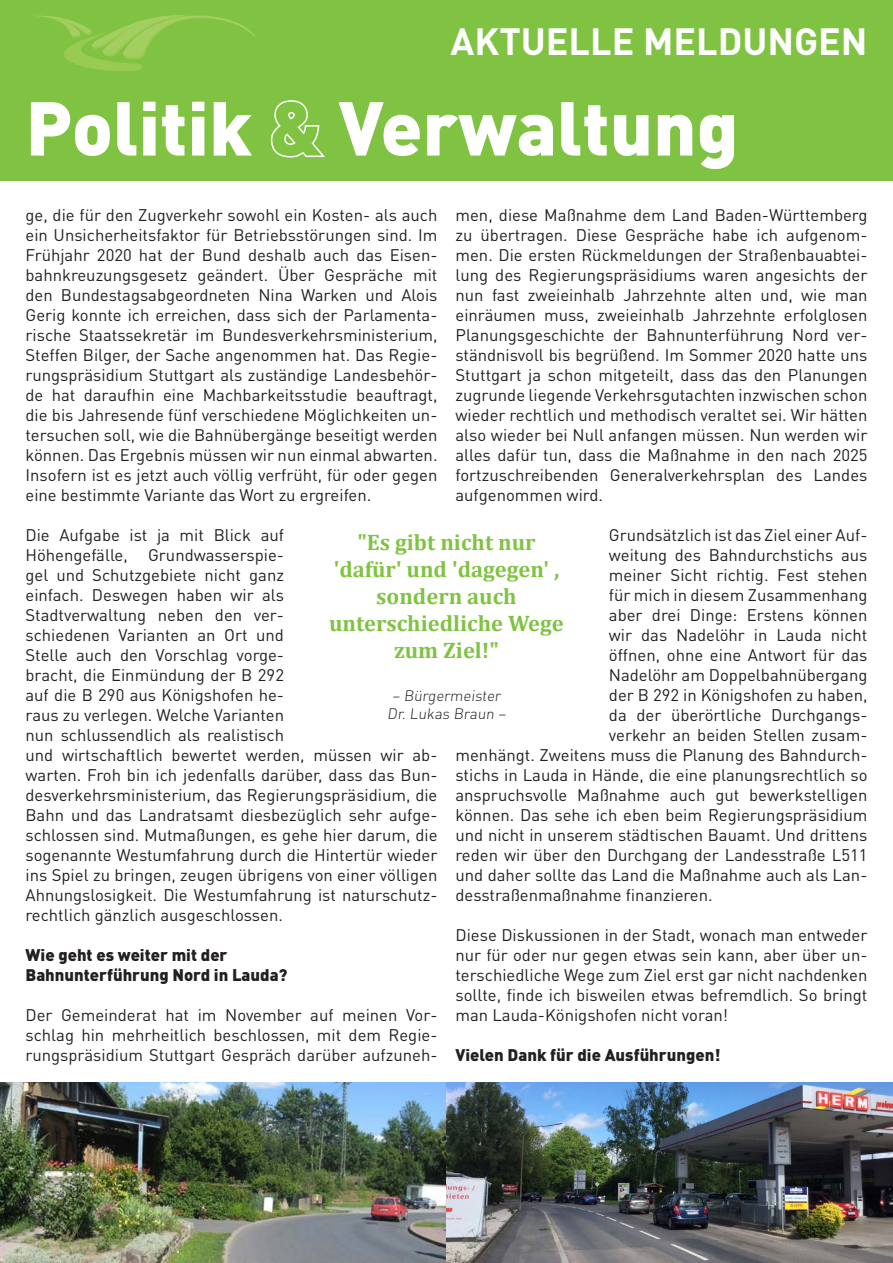
<style>
.page{position:relative;width:893px;height:1263px;background:#fff}
.page>*{position:absolute;margin:0;border:0;box-sizing:border-box;transform-origin:0 0}
.t1{font:900 75px "DIN Pro";color:#fff}
.t2{font:700 37.5px "DIN Pro";color:#fff}
.t3{font:700 22.5px/27px "Cambria";color:#80c342;text-align:center}
.t4{font:16.65px/20px "DIN Pro";color:#231f20;text-align:justify}
.t5{font:900 16.65px/20px "DIN Pro";color:#231f20}
.t6{font:300 15px/18px "DIN Pro";color:#231f20;text-align:center}
.s1{color:#80c342}
</style>
<div class="page">
<div style="left:0;top:0;width:893px;height:180px;background:#80c342"></div>
<svg style="left:270px;top:100px;width:55px;height:58px"></svg>
<svg style="left:38px;top:15px;width:217px;height:56px"></svg>
<img style="left:0;top:1083px;width:893px;height:180px">
<h2 class="t2" style="left:451px;top:15px;width:418px">AKTUELLE MELDUNGEN</h2>
<h1 class="t1" style="left:26px;top:77px;width:715px">Politik <span class="s1">&amp;</span> Verwaltung</h1>
<p class="t4" style="left:455px;top:204px;width:413px">men, diese Maßnahme dem Land Baden-Württemberg zu übertragen. Diese Gespräche habe ich aufgenom&shy;men. Die ersten Rückmeldungen der Straßenbauabtei&shy;lung des Regierungspräsidiums waren angesichts der nun fast zweieinhalb Jahrzehnte alten und, wie man einräumen muss, zweieinhalb Jahrzehnte erfolglosen Planungsgeschichte der Bahnunterführung Nord ver&shy;ständnisvoll bis begrüßend. Im Sommer 2020 hatte uns Stuttgart ja schon mitgeteilt, dass das den Planungen zugrunde liegende Verkehrsgutachten inzwischen schon wieder rechtlich und methodisch veraltet sei. Wir hätten also wieder bei Null anfangen müssen. Nun werden wir alles dafür tun, dass die Maßnahme in den nach 2025 fortzuschreibenden Generalverkehrsplan des Landes aufgenommen wird.</p>
<p class="t4" style="left:609px;top:524px;width:260px">Grundsätzlich ist das Ziel einer Auf-</p>
<p class="t4" style="left:609px;top:544px;width:260px">weitung des Bahndurchstichs aus</p>
<p class="t4" style="left:609px;top:564px;width:260px">meiner Sicht richtig. Fest stehen</p>
<p class="t4" style="left:609px;top:584px;width:260px">für mich in diesem Zusammenhang</p>
<p class="t4" style="left:609px;top:604px;width:260px">aber drei Dinge: Erstens können</p>
<p class="t4" style="left:609px;top:624px;width:260px">wir das Nadelöhr in Lauda nicht</p>
<p class="t4" style="left:609px;top:644px;width:260px">öffnen, ohne eine Antwort für das</p>
<p class="t4" style="left:609px;top:664px;width:260px">Nadelöhr am Doppelbahnübergang</p>
<p class="t4" style="left:609px;top:684px;width:260px">der B 292 in Königshofen zu haben,</p>
<p class="t4" style="left:609px;top:704px;width:260px">da der überörtliche Durchgangs-</p>
<p class="t4" style="left:609px;top:724px;width:260px">verkehr an beiden Stellen zusam-</p>
<p class="t4" style="left:455px;top:744px;width:413px">menhängt. Zweitens muss die Planung des Bahndurch-</p>
<p class="t4" style="left:455px;top:764px;width:413px">stichs in Lauda in Hände, die eine planungsrechtlich so</p>
<p class="t4" style="left:455px;top:784px;width:413px">anspruchsvolle Maßnahme auch gut bewerkstelligen</p>
<p class="t4" style="left:455px;top:804px;width:413px">können. Das sehe ich eben beim Regierungspräsidium</p>
<p class="t4" style="left:455px;top:824px;width:413px">und nicht in unserem städtischen Bauamt. Und drittens</p>
<p class="t4" style="left:455px;top:844px;width:413px">reden wir über den Durchgang der Landesstraße L511</p>
<p class="t4" style="left:455px;top:864px;width:413px">und daher sollte das Land die Maßnahme auch als Lan-</p>
<p class="t4" style="left:455px;top:884px;width:259px">desstraßenmaßnahme finanzieren.</p>
<p class="t4" style="left:455px;top:924px;width:413px">Diese Diskussionen in der Stadt, wonach man entweder nur für oder nur gegen etwas sein kann, aber über un&shy;terschiedliche Wege zum Ziel erst gar nicht nachdenken sollte, finde ich bisweilen etwas befremdlich. So bringt man Lauda-Königshofen nicht voran!</p>
<p class="t5" style="left:455px;top:1044px;width:266px">Vielen Dank für die Ausführungen!</p>
<p class="t4" style="left:26px;top:204px;width:413px">ge, die für den Zugverkehr sowohl ein Kosten- als auch ein Unsicherheitsfaktor für Betriebsstörungen sind. Im Frühjahr 2020 hat der Bund deshalb auch das Eisen&shy;bahnkreuzungsgesetz geändert. Über Gespräche mit den Bundestagsabgeordneten Nina Warken und Alois Gerig konnte ich erreichen, dass sich der Parlamenta&shy;rische Staatssekretär im Bundesverkehrsministerium, Steffen Bilger, der Sache angenommen hat. Das Regie&shy;rungspräsidium Stuttgart als zuständige Landesbehör&shy;de hat daraufhin eine Machbarkeitsstudie beauftragt, die bis Jahresende fünf verschiedene Möglichkeiten un&shy;tersuchen soll, wie die Bahnübergänge beseitigt werden können. Das Ergebnis müssen wir nun einmal abwarten.<br>Insofern ist es jetzt auch völlig verfrüht, für oder gegen eine bestimmte Variante das Wort zu ergreifen.</p>
<p class="t4" style="left:26px;top:524px;width:413px;text-align:left">Die Aufgabe ist ja mit Blick auf<br>Höhengefälle, Grundwasserspie-<br>gel und Schutzgebiete nicht ganz<br>einfach. Deswegen haben wir als<br>Stadtverwaltung neben den ver-<br>schiedenen Varianten an Ort und<br>Stelle auch den Vorschlag vorge-<br>bracht, die Einmündung der B 292<br>auf die B 290 aus Königshofen he-<br>raus zu verlegen. Welche Varianten<br>nun schlussendlich als realistisch<br>und wirtschaftlich bewertet werden, müssen wir ab&shy;warten. Froh bin ich jedenfalls darüber, dass das Bun&shy;desverkehrsministerium, das Regierungspräsidium, die Bahn und das Landratsamt diesbezüglich sehr aufge&shy;schlossen sind. Mutmaßungen, es gehe hier darum, die sogenannte Westumfahrung durch die Hintertür wieder ins Spiel zu bringen, zeugen übrigens von einer völligen Ahnungslosigkeit. Die Westumfahrung ist naturschutz&shy;rechtlich gänzlich ausgeschlossen.</p>
<p class="t5" style="left:26px;top:944px;width:264px">Wie geht es weiter mit der<br>Bahnunterführung Nord in Lauda?</p>
<p class="t4" style="left:26px;top:1004px;width:413px">Der Gemeinderat hat im November auf meinen Vor&shy;schlag hin mehrheitlich beschlossen, mit dem Regie&shy;rungspräsidium Stuttgart Gespräch darüber aufzuneh-</p>
<h3 class="t3" style="left:329px;top:528px;width:236px">"Es gibt nicht nur 'dafür' und 'dagegen' , sondern auch unterschiedliche Wege zum Ziel!"</h3>
<p class="t6" style="left:387px;top:686px;width:122px">– Bürgermeister<br>Dr. Lukas Braun –</p>
</div>
